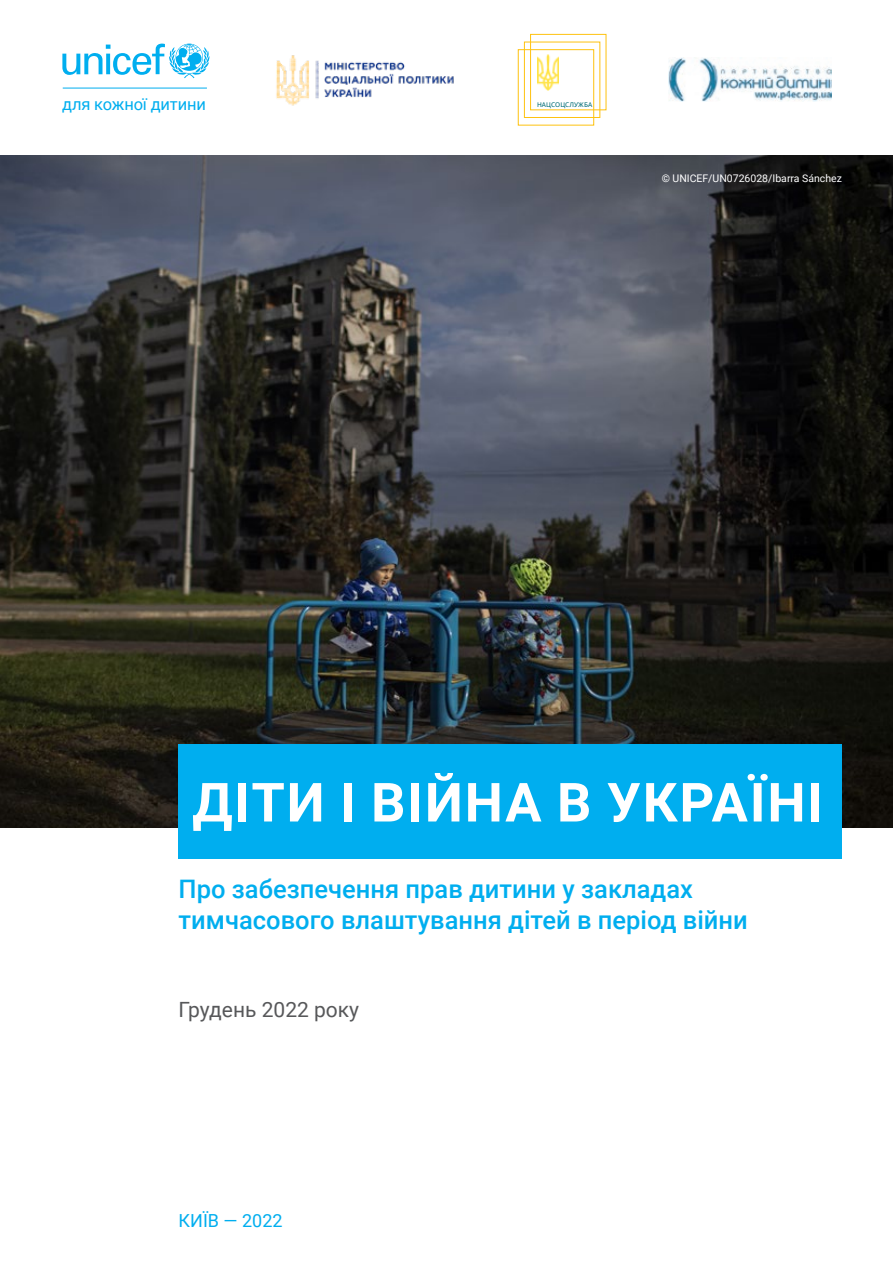
<style>
.page{position:relative;width:893px;height:1263px;background:#fff}
.page>*{position:absolute;margin:0;border:0;box-sizing:border-box;transform-origin:0 0}
.t1{font:700 54px "Roboto";letter-spacing:.035em;color:#fff}
.t2{font:500 25.5px/30.6px "Roboto";color:#00aeef}
.t3{font:21px "Roboto";color:#57585a}
.t4{font:18px "Roboto";color:#00aeef}
.t5{font:16.5px "Roboto";letter-spacing:-.01em;color:#00aeef}
.t6{font:10.5px "Roboto";color:#fff}
.t7{font:500 6.45px "Open Sans";letter-spacing:.01em;color:#016c75}
</style>
<div class="page">
<img style="left:0;top:155px;width:893px;height:672px">
<img style="left:668px;top:58px;width:164px;height:44px">
<img style="left:276px;top:55px;width:178px;height:51px">
<div style="left:518px;top:49px;width:76px;height:77px;border:1px solid #fec210"></div>
<div style="left:524px;top:42px;width:76px;height:76px;border:1px solid #fec210"></div>
<div style="left:530px;top:34px;width:76px;height:76px;border:1px solid #fec210"></div>
<img style="left:537px;top:55px;width:21px;height:35px">
<div style="left:179px;top:744px;width:663px;height:114px;background:#00aeef"></div>
<svg style="left:62px;top:44px;width:147px;height:34px"></svg>
<hr style="left:63px;top:88px;width:144px;height:1px;background:#00aeef">
<p class="t5" style="left:62px;top:93px;width:145px">для кожної дитини</p>
<p class="t7" style="left:537px;top:100px;width:57px">НАЦСОЦСЛУЖБА</p>
<p class="t6" style="left:662px;top:171px;width:182px">© UNICEF/UN0726028/Ibarra Sánchez</p>
<h1 class="t1" style="left:192px;top:764px;width:632px">ДІТИ І ВІЙНА В УКРАЇНІ</h1>
<p class="t2" style="left:179px;top:873px;width:571px">Про забезпечення прав дитини у закладах тимчасового влаштування дітей в період війни</p>
<p class="t3" style="left:179px;top:994px;width:182px">Грудень 2022 року</p>
<p class="t4" style="left:179px;top:1207px;width:105px">КИЇВ — 2022</p>
</div>
